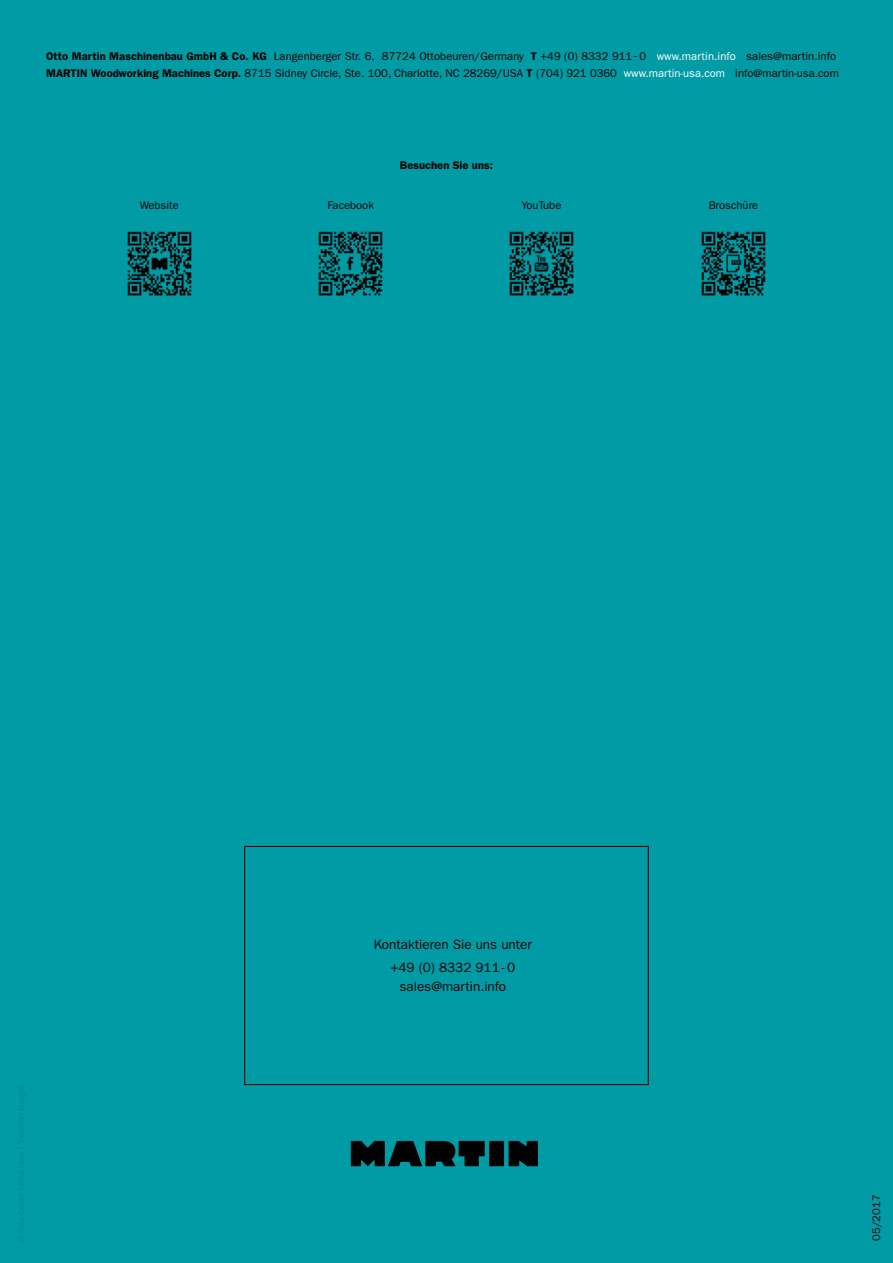
<style>
.page{position:relative;width:893px;height:1263px;background:#009ba4}
.page>*{position:absolute;margin:0;border:0;box-sizing:border-box;transform-origin:0 0}
.t1{font:13.5px/22.2px "ITC Franklin Gothic Std";color:#000;text-align:center}
.t2{font:11.25px/17.2px "ITC Franklin Gothic Std";color:#000}
.t3{font:600 11.25px "ITC Franklin Gothic Std";color:#000}
.s1{font-weight:600}
.s2{font-size:13.5px}
.s3{color:#fff}
</style>
<div class="page">
<div style="left:244px;top:846px;width:404px;height:239px;border:1px solid #000"></div>
<svg style="left:509px;top:1141px;width:29px;height:25px"></svg>
<div style="left:489px;top:1141px;width:15px;height:25px;background:#000"></div>
<svg style="left:351px;top:1141px;width:134px;height:25px"></svg>
<img style="left:701px;top:231px;width:65px;height:65px">
<img style="left:509px;top:231px;width:65px;height:65px">
<img style="left:127px;top:231px;width:65px;height:65px">
<img style="left:318px;top:231px;width:65px;height:65px">
<p class="t2" style="left:46px;top:47px;width:794px"><span class="s1">Otto Martin Maschinenbau GmbH &amp; Co. KG</span> Langenberger Str. 6, 87724 Ottobeuren/Germany <span class="s1">T</span> +49 (0) 8332 911 <span class="s2">-</span> 0 <span class="s3">www.martin.info</span> sales@martin.info<br><span class="s1">MARTIN Woodworking Machines Corp.</span> 8715 Sidney Circle, Ste. 100, Charlotte, NC 28269/USA <span class="s1">T</span> (704) 921 0360 <span class="s3">www.martin-usa.com</span> info@martin-usa.com</p>
<p class="t3" style="left:400px;top:158px;width:95px">Besuchen Sie uns:</p>
<p class="t2" style="left:140px;top:197px;width:41px">Website</p>
<p class="t2" style="left:328px;top:197px;width:48px">Facebook</p>
<p class="t2" style="left:709px;top:197px;width:51px">Broschüre</p>
<p class="t2" style="left:521px;top:197px;width:42px">YouTube</p>
<p class="t1" style="left:374px;top:934px;width:159px">Kontaktieren Sie uns unter +49 (0) 8332 911 - 0</p>
<p class="t1" style="left:399px;top:975px;width:108px">sales@martin.info</p>
<p class="t2" style="left:868px;top:1241px;width:48px;rotate:-90deg">05/2017</p>
</div>
